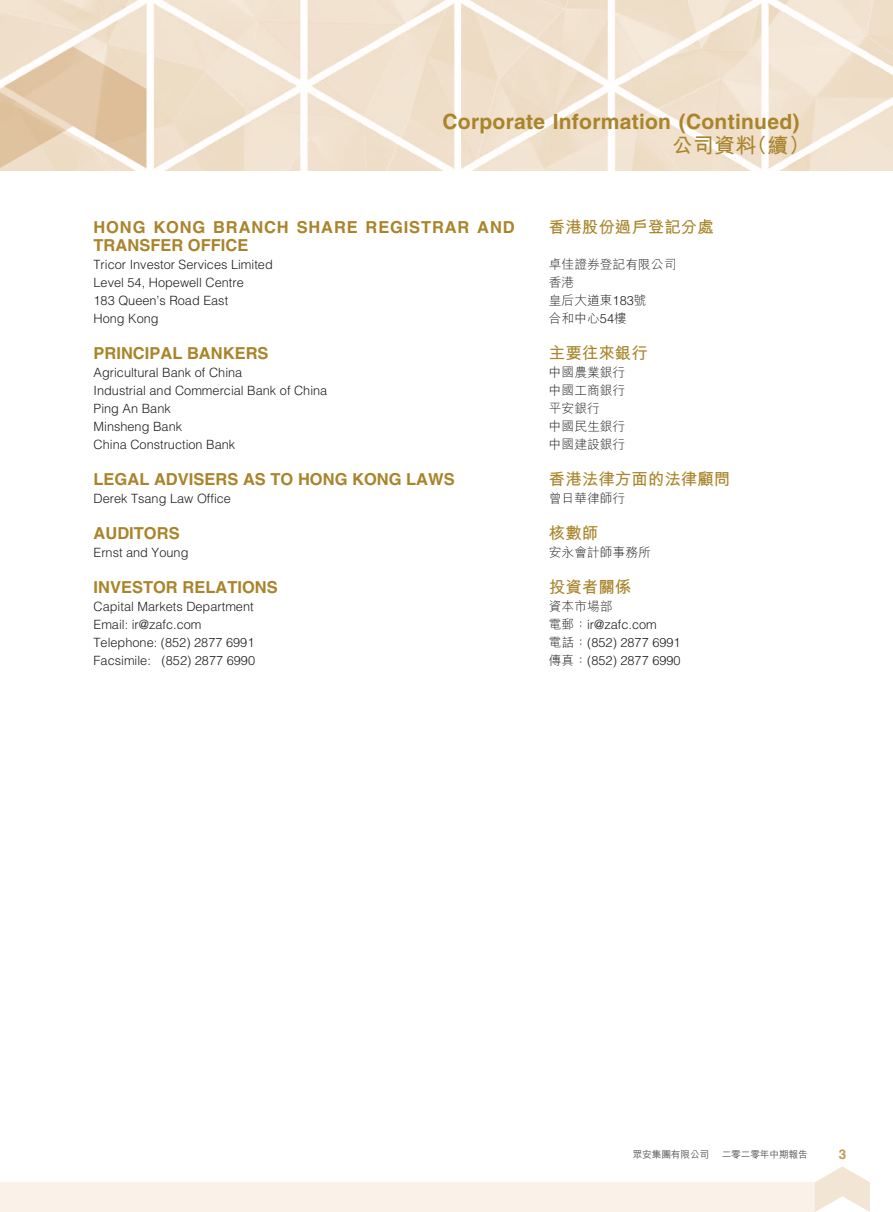
<style>
.page{position:relative;width:893px;height:1212px;background:#fff}
.page>*{position:absolute;margin:0;border:0;box-sizing:border-box;transform-origin:0 0}
.t1{font:700 21px "Helvetica LT Std";letter-spacing:.015em;color:#a9842a}
.t2{font:700 21px "M Hei HK";color:#a9842a}
.t3{font:700 16.5px "Helvetica LT Std";color:#a9842a}
.t4{font:700 16.5px/18px "Helvetica LT Std";letter-spacing:.05em;color:#a9842a}
.t5{font:700 16.5px "M Hei HK";color:#a9842a}
.t6{font:700 13.5px "Helvetica LT Std";color:#bd9b55}
.t7{font:300 12.75px/18px "Helvetica LT Std";color:#231f20}
.t8{font:300 12.75px/18px "M Hei HK";color:#231f20}
.t9{font:500 9.75px "M Hei HK";letter-spacing:-.02em;color:#57585a}
.s1{font-family:"Helvetica LT Std"}
.s2{font-family:"M Hei HK"}
</style>
<div class="page">
<img style="left:0;top:0;width:893px;height:170px">
<div style="left:0;top:1182px;width:815px;height:30px;background:#faf1e9"></div>
<svg style="left:815px;top:1166px;width:55px;height:46px"></svg>
<svg style="left:0;top:47px;width:146px;height:121px;background:#e6cfb2"></svg>
<h1 class="t1" style="left:442px;top:108px;width:359px">Corporate Information (Continued)</h1>
<h1 class="t2" style="left:672px;top:130px;width:140px">公司資料（續）</h1>
<p class="t4" style="left:94px;top:218px;width:423px">HONG KONG BRANCH SHARE REGISTRAR AND<br>TRANSFER OFFICE</p>
<p class="t7" style="left:94px;top:255px;width:181px">Tricor Investor Services Limited<br>Level 54, Hopewell Centre<br>183 Queen’s Road East<br>Hong Kong</p>
<p class="t3" style="left:94px;top:343px;width:177px">PRINCIPAL BANKERS</p>
<p class="t7" style="left:94px;top:363px;width:235px">Agricultural Bank of China<br>Industrial and Commercial Bank of China<br>Ping An Bank<br>Minsheng Bank<br>China Construction Bank</p>
<p class="t3" style="left:94px;top:469px;width:363px">LEGAL ADVISERS AS TO HONG KONG LAWS</p>
<p class="t7" style="left:94px;top:489px;width:139px">Derek Tsang Law Office</p>
<p class="t3" style="left:94px;top:523px;width:88px">AUDITORS</p>
<p class="t7" style="left:94px;top:543px;width:96px">Ernst and Young</p>
<p class="t3" style="left:94px;top:577px;width:186px">INVESTOR RELATIONS</p>
<p class="t7" style="left:94px;top:597px;width:163px">Capital Markets Department<br>Email: ir@zafc.com<br>Telephone: (852) 2877 6991<br>Facsimile: (852) 2877 6990</p>
<p class="t5" style="left:549px;top:215px;width:166px">香港股份過戶登記分處</p>
<p class="t8" style="left:549px;top:255px;width:129px">卓佳證券登記有限公司香港<br>皇后大道東<span class="s1">183</span>號<br>合和中心<span class="s1">54</span>樓</p>
<p class="t5" style="left:549px;top:341px;width:100px">主要往來銀行</p>
<p class="t8" style="left:549px;top:363px;width:78px">中國農業銀行中國工商銀行平安銀行<br>中國民生銀行中國建設銀行</p>
<p class="t5" style="left:549px;top:467px;width:183px">香港法律方面的法律顧問</p>
<p class="t8" style="left:549px;top:489px;width:78px">曾日華律師行</p>
<p class="t5" style="left:549px;top:521px;width:51px">核數師</p>
<p class="t8" style="left:549px;top:543px;width:103px">安永會計師事務所</p>
<p class="t5" style="left:549px;top:575px;width:84px">投資者關係</p>
<p class="t8" style="left:549px;top:597px;width:65px">資本市場部</p>
<p class="t7" style="left:549px;top:615px;width:133px"><span class="s2">電郵：</span>ir@zafc.com<br><span class="s2">電話：</span>(852) 2877 6991<span class="s2">傳真：</span>(852) 2877 6990</p>
<p class="t9" style="left:633px;top:1147px;width:78px">眾安集團有限公司</p>
<p class="t9" style="left:722px;top:1147px;width:88px">二零二零年中期報告</p>
<p class="t6" style="left:839px;top:1146px;width:9px">3</p>
</div>
